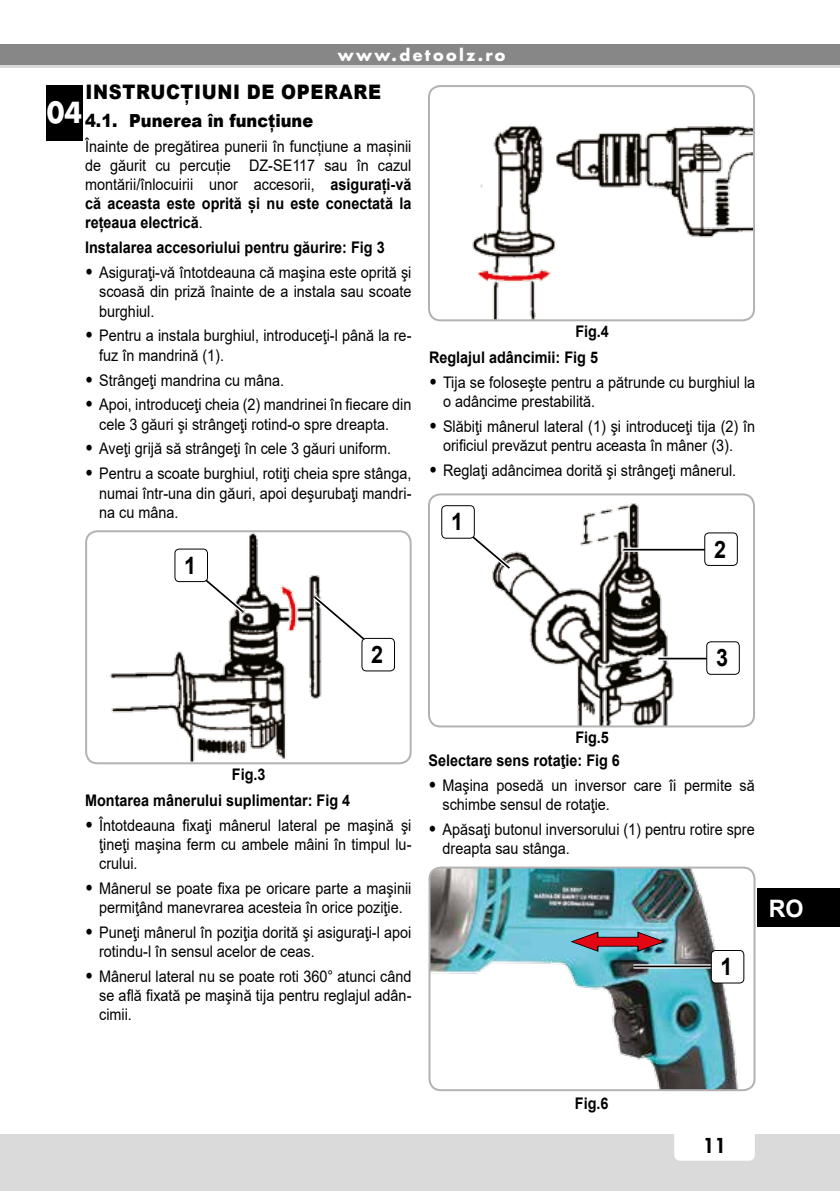
<style>
.page{position:relative;width:840px;height:1191px;background:#fff}
.page>*{position:absolute;margin:0;border:0;box-sizing:border-box;transform-origin:0 0}
.t1{font:700 28.2px "Futura";color:#fff;scale:.91 1}
.t2{font:700 24px "Arial";color:#000;scale:.9 1}
.t3{font:700 24px "Arial";color:#fff}
.t4{font:900 20px "Arial";color:#000;scale:.9 1}
.t5{font:800 20px "Futura";color:#000}
.t6{font:900 18px "Arial";color:#000;scale:.9 1}
.t7{font:16px/19.2px "Arial";color:#000;text-align:justify;scale:.9 1}
.t8{font:700 16px "Arial";color:#000;scale:.9 1}
.t9{font:700 16px "Futura";letter-spacing:.15em;color:#fff}
.s1{font-weight:700}
.s2{font-weight:900;font-size:18px}
</style>
<div class="page">
<div style="left:0;top:1134px;width:839px;height:57px;background:#dadada"></div>
<div style="left:674px;top:1120px;width:80px;height:40px;background:#fff;border-radius:6px"></div>
<div style="left:0;top:44px;width:839px;height:24px;background:#878787"></div>
<hr style="left:0;top:65px;width:839px;height:3px;background:#dadada">
<div style="left:757px;top:888px;width:82px;height:39px;background:#000"></div>
<div style="left:46px;top:85px;width:37px;height:56px;background:#000"></div>
<img style="left:429px;top:86px;width:324px;height:234px">
<div style="left:428px;top:85px;width:326px;height:236px;border:2px solid #b3b2b2;border-radius:11px"></div>
<img style="left:88px;top:531px;width:322px;height:232px">
<div style="left:85px;top:530px;width:326px;height:234px;border:2px solid #b3b2b2;border-radius:11px"></div>
<svg style="left:173px;top:551px;width:75px;height:66px"></svg>
<div style="left:175px;top:549px;width:32px;height:32px;background:#fff;border-radius:4px"></div>
<div style="left:174px;top:548px;width:34px;height:34px;border:1px solid #000;border-radius:4px"></div>
<svg style="left:308px;top:591px;width:75px;height:66px"></svg>
<div style="left:362px;top:638px;width:32px;height:33px;background:#fff;border-radius:4px"></div>
<div style="left:361px;top:638px;width:34px;height:33px;border:1px solid #000;border-radius:4px"></div>
<img style="left:429px;top:494px;width:324px;height:232px">
<div style="left:428px;top:493px;width:326px;height:234px;border:2px solid #b3b2b2;border-radius:11px"></div>
<svg style="left:440px;top:508px;width:75px;height:66px"></svg>
<div style="left:441px;top:506px;width:33px;height:32px;background:#fff;border-radius:4px"></div>
<div style="left:441px;top:505px;width:33px;height:33px;border:1px solid #000;border-radius:4px"></div>
<svg style="left:623px;top:547px;width:81px;height:5px"></svg>
<hr style="left:623px;top:549px;width:83px;height:1px;background:#000">
<div style="left:704px;top:533px;width:33px;height:32px;background:#fff;border-radius:4px"></div>
<div style="left:704px;top:532px;width:33px;height:34px;border:1px solid #000;border-radius:4px"></div>
<svg style="left:658px;top:656px;width:48px;height:4px"></svg>
<hr style="left:658px;top:657px;width:50px;height:2px;background:#000">
<div style="left:706px;top:642px;width:32px;height:32px;background:#fff;border-radius:4px"></div>
<div style="left:706px;top:641px;width:33px;height:34px;border:1px solid #000;border-radius:4px"></div>
<img style="left:431px;top:869px;width:314px;height:219px">
<div style="left:428px;top:866px;width:327px;height:225px;border:2px solid #b3b2b2;border-radius:11px"></div>
<svg style="left:633px;top:964px;width:77px;height:4px"></svg>
<hr style="left:633px;top:965px;width:82px;height:2px;background:#000">
<div style="left:711px;top:950px;width:32px;height:33px;background:#fff;border-radius:4px"></div>
<div style="left:710px;top:950px;width:33px;height:33px;border:1px solid #000;border-radius:4px"></div>
<svg style="left:569px;top:931px;width:96px;height:21px;background:#926777"></svg>
<p class="t9" style="left:338px;top:44px;width:169px">www.detoolz.ro</p>
<p class="t4" style="left:85px;top:78px;width:25px">INSTRUCȚIUNI</p>
<p class="t4" style="left:247px;top:78px;width:55px">DE OPERARE</p>
<p class="t6" style="left:85px;top:107px;width:255px">4.1. PUNEREA ÎN FUNCȚIUNE</p>
<p class="t7" style="left:85px;top:136px;width:364px">Înainte de pregătirea punerii în funcțiune a mașinii de găurit cu percuție DZ-SE117 sau în cazul montării/înlocuirii unor accesorii, <span class="s1">asigurați-vă că aceasta este oprită și nu este conectată la rețeaua electrică</span>.</p>
<p class="t8" style="left:85px;top:236px;width:334px">Instalarea accesoriului pentru găurire: Fig 3</p>
<p class="t7" style="left:99px;top:263px;width:348px;text-indent:-14px"><span class="s2">•</span> Asiguraţi-vă întotdeauna că maşina este oprită şi scoasă din priză înainte de a instala sau scoate burghiul.</p>
<p class="t7" style="left:99px;top:326px;width:348px;text-indent:-14px"><span class="s2">•</span> Pentru a instala burghiul, introduceţi-l până la re&shy;fuz în mandrină (1).</p>
<p class="t7" style="left:85px;top:370px;width:222px"><span class="s2">•</span> Strângeţi mandrina cu mâna.</p>
<p class="t7" style="left:85px;top:395px;width:364px;text-align:center"><span class="s2">•</span> Apoi, introduceţi cheia (2) mandrinei în fiecare din cele 3 găuri şi strângeţi rotind-o spre dreapta.</p>
<p class="t7" style="left:85px;top:439px;width:341px"><span class="s2">•</span> Aveţi grijă să strângeţi în cele 3 găuri uniform.</p>
<p class="t7" style="left:99px;top:464px;width:348px;text-indent:-14px"><span class="s2">•</span> Pentru a scoate burghiul, rotiţi cheia spre stânga, numai într-una din găuri, apoi deşurubaţi mandri&shy;na cu mâna.</p>
<h1 class="t1" style="left:47px;top:93px;width:40px">04</h1>
<h2 class="t2" style="left:184px;top:548px;width:15px">1</h2>
<p class="t8" style="left:575px;top:320px;width:39px">Fig.4</p>
<p class="t8" style="left:429px;top:346px;width:189px">Reglajul adâncimii: Fig 5</p>
<p class="t7" style="left:443px;top:373px;width:348px;text-indent:-14px"><span class="s2">•</span> Tija se foloseşte pentru a pătrunde cu burghiul la o adâncime prestabilită.</p>
<p class="t7" style="left:429px;top:417px;width:364px;text-align:center"><span class="s2">•</span> Slăbiţi mânerul lateral (1) şi introduceţi tija (2) în orificiul prevăzut pentru aceasta în mâner (3).</p>
<p class="t7" style="left:429px;top:461px;width:343px"><span class="s2">•</span> Reglaţi adâncimea dorită şi strângeţi mânerul.</p>
<h2 class="t2" style="left:451px;top:505px;width:15px">1</h2>
<h2 class="t2" style="left:713px;top:532px;width:15px">2</h2>
<h2 class="t2" style="left:371px;top:637px;width:15px">2</h2>
<h2 class="t2" style="left:715px;top:641px;width:15px">3</h2>
<p class="t8" style="left:232px;top:763px;width:39px">Fig.3</p>
<p class="t8" style="left:85px;top:788px;width:296px">Montarea mânerului suplimentar: Fig 4</p>
<p class="t7" style="left:99px;top:815px;width:348px;text-indent:-14px"><span class="s2">•</span> Întotdeauna fixaţi mânerul lateral pe maşină şi ţineţi maşina ferm cu ambele mâini în timpul lu&shy;crului.</p>
<p class="t7" style="left:85px;top:878px;width:364px;text-align:center"><span class="s2">•</span> Mânerul se poate fixa pe oricare parte a maşinii permiţând manevrarea acesteia în orice poziţie.</p>
<p class="t7" style="left:99px;top:922px;width:348px;text-indent:-14px"><span class="s2">•</span> Puneţi mânerul în poziţia dorită şi asiguraţi-l apoi rotindu-l în sensul acelor de ceas.</p>
<p class="t7" style="left:99px;top:966px;width:348px;text-indent:-14px"><span class="s2">•</span> Mânerul lateral nu se poate roti 360° atunci când se află fixată pe maşină tija pentru reglajul adân&shy;cimii.</p>
<p class="t8" style="left:575px;top:726px;width:39px">Fig.5</p>
<p class="t8" style="left:428px;top:749px;width:214px">Selectare sens rotaţie: Fig 6</p>
<p class="t7" style="left:442px;top:775px;width:348px;text-indent:-14px"><span class="s2">•</span> Maşina posedă un inversor care îi permite să schimbe sensul de rotaţie.</p>
<p class="t7" style="left:442px;top:819px;width:348px;text-indent:-14px"><span class="s2">•</span> Apăsaţi butonul inversorului (1) pentru rotire spre dreapta sau stânga.</p>
<h2 class="t2" style="left:720px;top:949px;width:15px">1</h2>
<h2 class="t3" style="left:768px;top:891px;width:36px">RO</h2>
<p class="t8" style="left:574px;top:1092px;width:39px">Fig.6</p>
<p class="t5" style="left:702px;top:1132px;width:25px">11</p>
</div>
